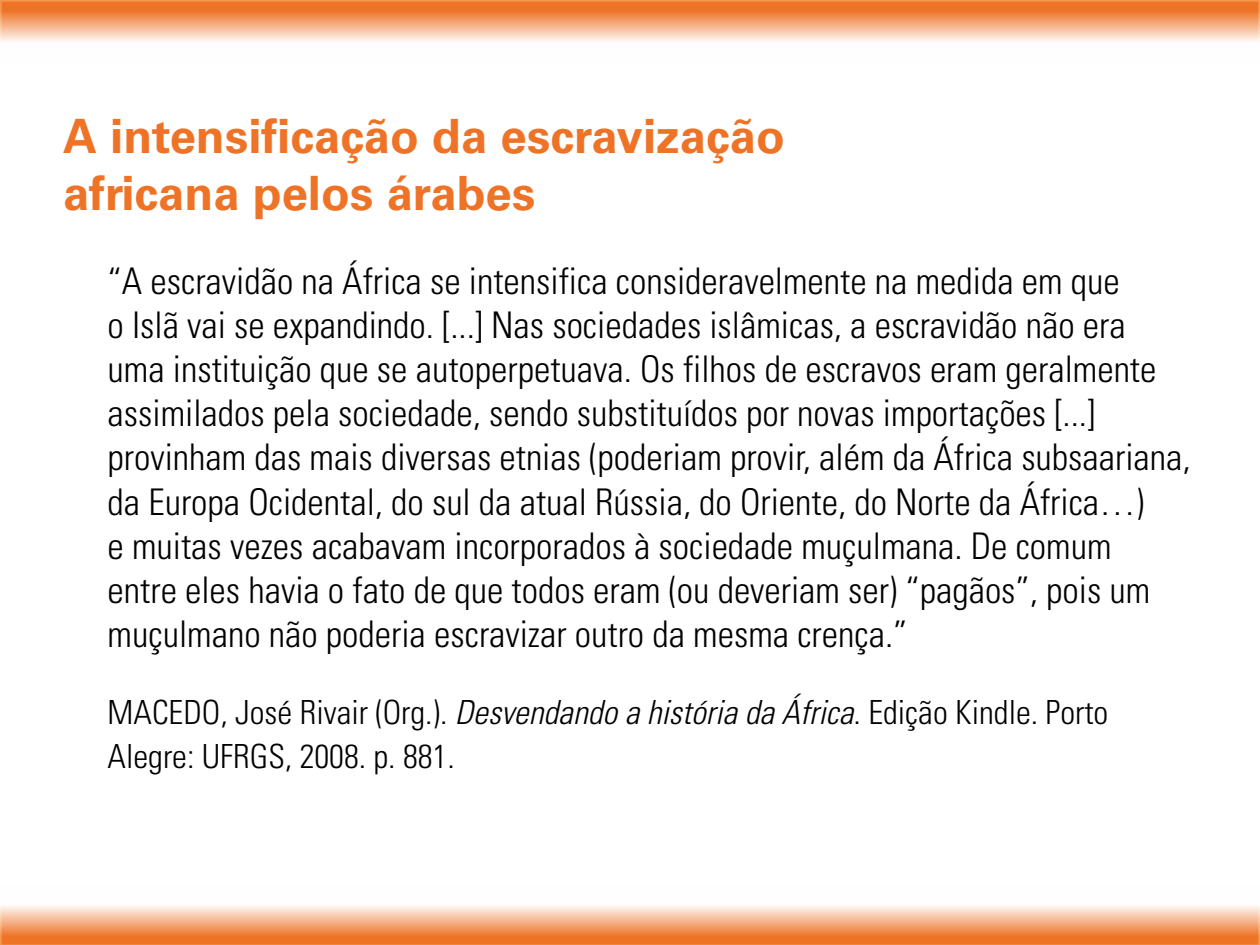
<style>
.page{position:relative;width:1260px;height:945px;background:#fff}
.page>*{position:absolute;margin:0;border:0;box-sizing:border-box;transform-origin:0 0}
.t1{font:700 47.25px/56.7px "Univers LT Std";color:#ee7326}
.t2{font:300 condensed 36.75px/44.1px "Univers LT Std";color:#000}
.t3{font:300 condensed 33.25px/44.1px "Univers LT Std";color:#000}
.s1{font-style:italic}
</style>
<div class="page">
<svg style="left:0;top:0;width:1260px;height:42px;background:#f4a675"></svg>
<svg style="left:0;top:906px;width:1260px;height:39px;background:#f4a676"></svg>
<p class="t1" style="left:63px;top:109px;width:723px">A intensificação da escravização africana pelos árabes</p>
<p class="t2" style="left:108px;top:259px;width:1085px">“A escravidão na África se intensifica consideravelmente na medida em que<br>o Islã vai se expandindo. [...] Nas sociedades islâmicas, a escravidão não era uma instituição que se autoperpetuava. Os filhos de escravos eram geralmente assimilados pela sociedade, sendo substituídos por novas importações [...] provinham das mais diversas etnias (poderiam provir, além da África subsaariana, da Europa Ocidental, do sul da atual Rússia, do Oriente, do Norte da África…)<br>e muitas vezes acabavam incorporados à sociedade muçulmana. De comum<br>entre eles havia o fato de que todos eram (ou deveriam ser) “pagãos”, pois um muçulmano não poderia escravizar outro da mesma crença.”</p>
<p class="t3" style="left:108px;top:690px;width:1002px">MACEDO, José Rivair (Org.). <span class="s1">Desvendando a história da África</span>. Edição Kindle. Porto<br>Alegre: UFRGS, 2008. p. 881.</p>
</div>
